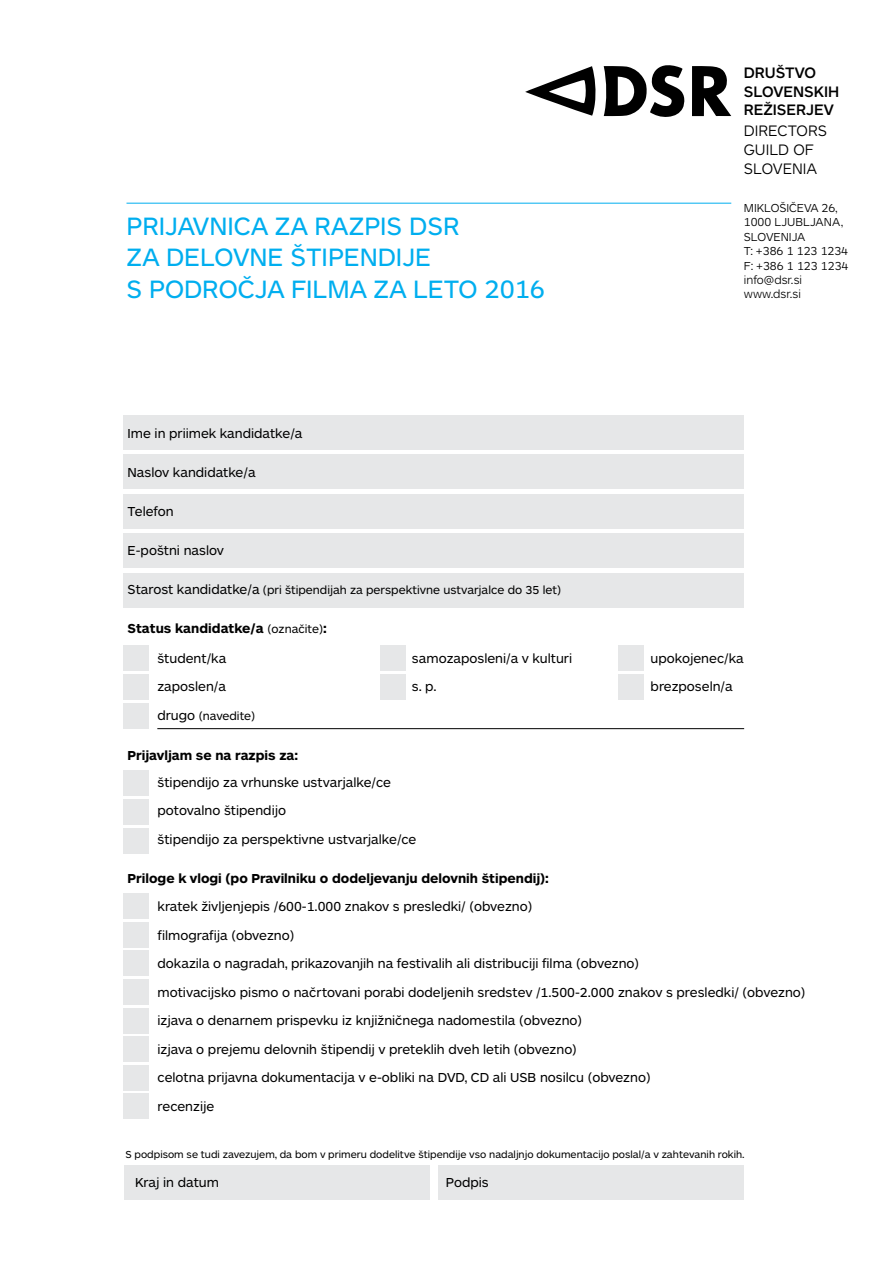
<style>
.page{position:relative;width:893px;height:1263px;background:#fff}
.page>*{position:absolute;margin:0;border:0;box-sizing:border-box;transform-origin:0 0}
.t1{font:26.1px/31.2px "Maquette OT";color:#00aeef}
.t2{font:500 15.75px/18.9px "Maquette OT";color:#000}
.t3{font:300 15.75px/18.9px "Maquette OT";color:#000}
.t4{font:13.5px/28.5px "Maquette OT";color:#000}
.t5{font:700 13.5px "Maquette OT";color:#000}
.t6{font:300 12px/14.4px "Maquette OT";color:#000}
.t7{font:12px "Maquette OT";color:#000}
.t8{font:10.5px "Maquette OT";color:#000}
.s1{font-size:13.5px}
.s2{font-weight:400;font-size:12px}
</style>
<div class="page">
<div style="left:123px;top:415px;width:621px;height:34px;background:#e6e7e8"></div>
<div style="left:123px;top:455px;width:621px;height:34px;background:#e6e7e8"></div>
<div style="left:123px;top:494px;width:621px;height:34px;background:#e6e7e8"></div>
<div style="left:123px;top:534px;width:621px;height:34px;background:#e6e7e8"></div>
<div style="left:123px;top:573px;width:621px;height:34px;background:#e6e7e8"></div>
<div style="left:123px;top:770px;width:26px;height:25px;background:#e6e7e8"></div>
<div style="left:123px;top:799px;width:26px;height:25px;background:#e6e7e8"></div>
<div style="left:123px;top:828px;width:26px;height:25px;background:#e6e7e8"></div>
<div style="left:123px;top:894px;width:26px;height:25px;background:#e6e7e8"></div>
<div style="left:123px;top:979px;width:26px;height:25px;background:#e6e7e8"></div>
<div style="left:123px;top:922px;width:26px;height:25px;background:#e6e7e8"></div>
<div style="left:123px;top:1008px;width:26px;height:25px;background:#e6e7e8"></div>
<div style="left:123px;top:951px;width:26px;height:25px;background:#e6e7e8"></div>
<div style="left:123px;top:1036px;width:26px;height:26px;background:#e6e7e8"></div>
<div style="left:123px;top:1065px;width:26px;height:25px;background:#e6e7e8"></div>
<div style="left:123px;top:1094px;width:26px;height:25px;background:#e6e7e8"></div>
<svg style="left:604px;top:65px;width:81px;height:52px"></svg>
<svg style="left:692px;top:66px;width:39px;height:50px"></svg>
<svg style="left:525px;top:66px;width:71px;height:50px"></svg>
<div style="left:123px;top:645px;width:26px;height:25px;background:#e6e7e8"></div>
<div style="left:380px;top:645px;width:25px;height:25px;background:#e6e7e8"></div>
<div style="left:619px;top:645px;width:25px;height:25px;background:#e6e7e8"></div>
<div style="left:123px;top:674px;width:26px;height:25px;background:#e6e7e8"></div>
<div style="left:380px;top:674px;width:25px;height:25px;background:#e6e7e8"></div>
<div style="left:619px;top:674px;width:25px;height:25px;background:#e6e7e8"></div>
<div style="left:123px;top:703px;width:26px;height:26px;background:#e6e7e8"></div>
<hr style="left:157px;top:728px;width:587px;height:1px;background:#000">
<div style="left:124px;top:1165px;width:306px;height:34px;background:#e6e7e8"></div>
<div style="left:438px;top:1165px;width:306px;height:34px;background:#e6e7e8"></div>
<hr style="left:126px;top:203px;width:605px;height:1px;background:#00aeef">
<h1 class="t1" style="left:126px;top:211px;width:420px">PRIJAVNICA ZA RAZPIS DSR<br>ZA DELOVNE ŠTIPENDIJE<br>S PODROČJA FILMA ZA LETO 2016</h1>
<p class="t4" style="left:128px;top:419px;width:176px">Ime in priimek kandidatke/a</p>
<p class="t4" style="left:128px;top:458px;width:130px">Naslov kandidatke/a</p>
<p class="t4" style="left:128px;top:497px;width:48px">Telefon</p>
<p class="t4" style="left:128px;top:536px;width:98px">E-poštni naslov</p>
<p class="t7" style="left:128px;top:583px;width:435px"><span class="s1">Starost kandidatke/a</span> (pri štipendijah za perspektivne ustvarjalce do 35 let)</p>
<p class="t5" style="left:128px;top:620px;width:201px">Status kandidatke/a <span class="s2">(označite)</span>:</p>
<p class="t2" style="left:744px;top:63px;width:97px">DRUŠTVO<br>SLOVENSKIH<br>REŽISERJEV</p>
<p class="t3" style="left:744px;top:122px;width:85px">DIRECTORS<br>GUILD OF<br>SLOVENIA</p>
<p class="t6" style="left:744px;top:201px;width:106px">MIKLOŠIČEVA 26,<br>1000 LJUBLJANA,<br>SLOVENIJA<br>T: +386 1 123 1234<br>F: +386 1 123 1234<br>INFO@DSR.SI<br>WWW.DSR.SI</p>
<p class="t4" style="left:157px;top:644px;width:70px">študent/ka zaposlen/a</p>
<p class="t7" style="left:157px;top:709px;width:99px"><span class="s1">drugo</span> (navedite)</p>
<p class="t4" style="left:412px;top:644px;width:162px">samozaposleni/a v kulturi s. p.</p>
<p class="t4" style="left:651px;top:644px;width:95px">upokojenec/ka brezposeln/a</p>
<p class="t5" style="left:128px;top:747px;width:172px">Prijavljam se na razpis za:</p>
<p class="t4" style="left:158px;top:768px;width:260px">štipendijo za vrhunske ustvarjalke/ce potovalno štipendijo<br>štipendijo za perspektivne ustvarjalke/ce</p>
<p class="t5" style="left:128px;top:870px;width:423px">Priloge k vlogi (po Pravilniku o dodeljevanju delovnih štipendij):</p>
<p class="t4" style="left:158px;top:892px;width:649px">kratek življenjepis /600-1.000 znakov s presledki/ (obvezno)<br>filmografija (obvezno)<br>dokazila o nagradah, prikazovanjih na festivalih ali distribuciji filma (obvezno)<br>motivacijsko pismo o načrtovani porabi dodeljenih sredstev /1.500-2.000 znakov s presledki/ (obvezno) izjava o denarnem prispevku iz knjižničnega nadomestila (obvezno)<br>izjava o prejemu delovnih štipendij v preteklih dveh letih (obvezno)<br>celotna prijavna dokumentacija v e-obliki na DVD, CD ali USB nosilcu (obvezno)<br>recenzije</p>
<p class="t8" style="left:125px;top:1148px;width:621px">S podpisom se tudi zavezujem, da bom v primeru dodelitve štipendije vso nadaljnjo dokumentacijo poslal/a v zahtevanih rokih.</p>
<p class="t4" style="left:135px;top:1168px;width:85px">Kraj in datum</p>
<p class="t4" style="left:446px;top:1168px;width:44px">Podpis</p>
</div>
